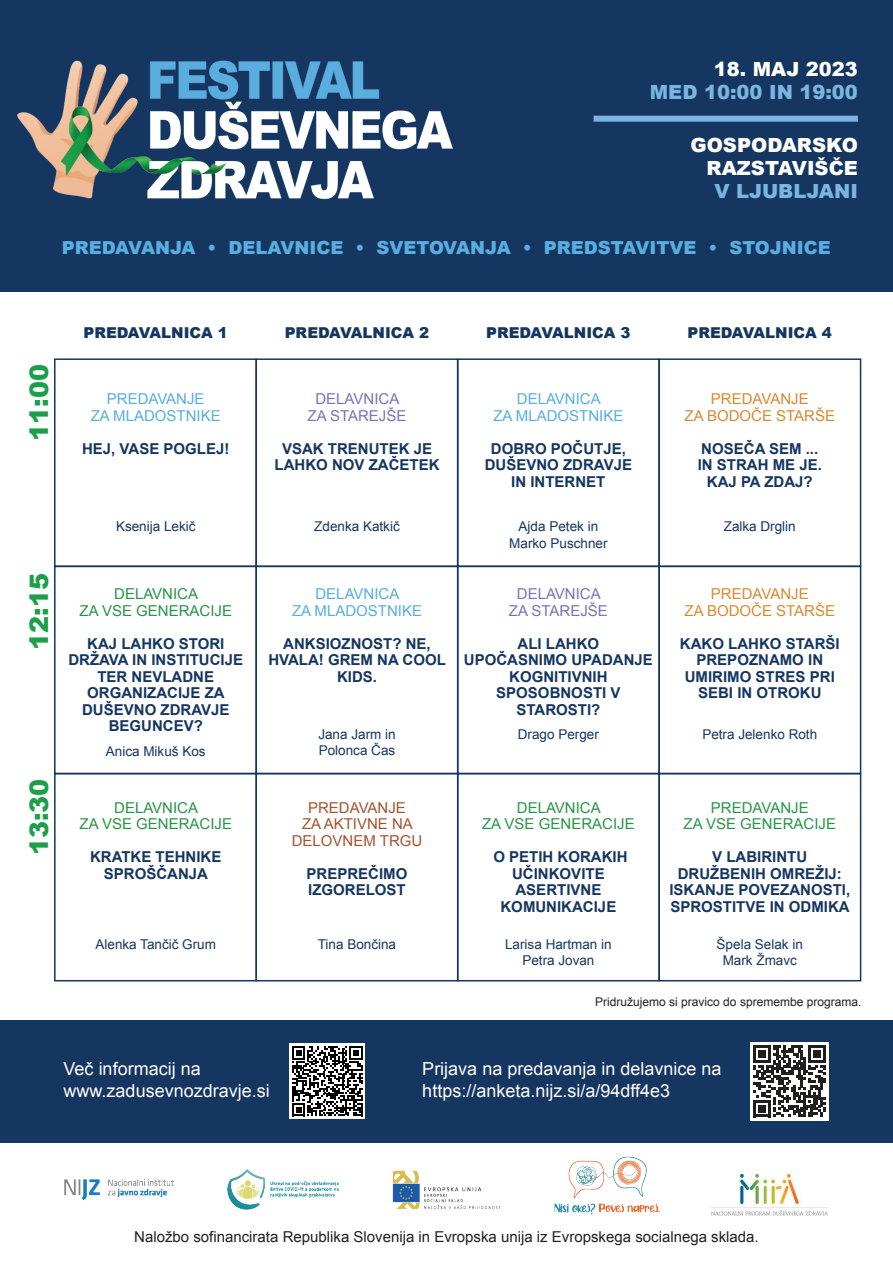
<style>
.page{position:relative;width:893px;height:1263px;background:#fff}
.page>*{position:absolute;margin:0;border:0;box-sizing:border-box;transform-origin:0 0}
.t1{font:900 25.5px "Arial";color:#1c9f48}
.t2{font:900 19.5px/23.4px "Arial";color:#fff;text-align:right}
.t3{font:900 19.5px "Arial";color:#7ab5e0}
.t4{font:18px/21.6px "Arial";color:#fff}
.t5{font:900 18px "Arial";color:#59addf}
.t6{font:700 15px/16.5px "Arial";color:#143661;text-align:center}
.t7{font:15px/16.5px "Arial";color:#299446;text-align:center}
.t8{font:15px "Arial";color:#231f20}
.t9{font:15px/16.5px "Arial";color:#59addf;text-align:center}
.t10{font:900 15px "Arial";color:#153660}
.t11{font:15px/16.5px "Arial";color:#d78933;text-align:center}
.t12{font:15px/16.5px "Arial";color:#7774b7;text-align:center}
.t13{font:15px/16.5px "Arial";color:#a2542f;text-align:center}
.t14{font:13.5px/16.5px "Arial";color:#153660;text-align:center}
.t15{font:12px "Arial";color:#231f20}
</style>
<div class="page">
<div style="left:0;top:0;width:893px;height:292px;background:#153660"></div>
<img style="left:17px;top:60px;width:436px;height:140px">
<div style="left:594px;top:116px;width:264px;height:6px;background:#7bb5e0"></div>
<div style="left:54px;top:358px;width:203px;height:209px;border:2px solid #153660"></div>
<div style="left:255px;top:358px;width:203px;height:209px;border:2px solid #153660"></div>
<div style="left:457px;top:358px;width:203px;height:209px;border:2px solid #153660"></div>
<div style="left:658px;top:358px;width:203px;height:209px;border:2px solid #153660"></div>
<div style="left:54px;top:566px;width:203px;height:208px;border:2px solid #153660"></div>
<div style="left:255px;top:566px;width:203px;height:208px;border:2px solid #153660"></div>
<div style="left:457px;top:566px;width:203px;height:208px;border:2px solid #153660"></div>
<div style="left:658px;top:566px;width:203px;height:208px;border:2px solid #153660"></div>
<div style="left:54px;top:773px;width:203px;height:208px;border:2px solid #153660"></div>
<div style="left:256px;top:773px;width:202px;height:208px;border:2px solid #153660"></div>
<div style="left:457px;top:773px;width:203px;height:208px;border:2px solid #153660"></div>
<div style="left:658px;top:773px;width:203px;height:208px;border:2px solid #153660"></div>
<div style="left:0;top:1020px;width:893px;height:122px;background:#153660"></div>
<div style="left:290px;top:1043px;width:75px;height:76px;background:#fff"></div>
<svg style="left:292px;top:1046px;width:70px;height:70px"></svg>
<img style="left:64px;top:1179px;width:110px;height:22px">
<img style="left:227px;top:1169px;width:112px;height:41px">
<img style="left:392px;top:1170px;width:109px;height:39px">
<img style="left:554px;top:1156px;width:106px;height:59px">
<img style="left:712px;top:1174px;width:115px;height:41px">
<div style="left:750px;top:1042px;width:79px;height:78px;background:#fff"></div>
<svg style="left:754px;top:1045px;width:71px;height:72px"></svg>
<h2 class="t2" style="left:714px;top:57px;width:146px">18. MAJ 2023</h2>
<h2 class="t3" style="left:650px;top:78px;width:210px">MED 10:00 IN 19:00</h2>
<h2 class="t2" style="left:690px;top:132px;width:169px">GOSPODARSKO<br>RAZSTAVIŠČE</h2>
<h2 class="t3" style="left:714px;top:177px;width:145px">V LJUBLJANI</h2>
<p class="t5" style="left:62px;top:234px;width:771px">PREDAVANJA • DELAVNICE • SVETOVANJA • PREDSTAVITVE • STOJNICE</p>
<h1 class="t1" style="left:21px;top:441px;width:78px;rotate:-90deg">11:00</h1>
<h1 class="t1" style="left:21px;top:650px;width:78px;rotate:-90deg">12:15</h1>
<h1 class="t1" style="left:21px;top:855px;width:78px;rotate:-90deg">13:30</h1>
<p class="t10" style="left:84px;top:322px;width:146px">PREDAVALNICA 1</p>
<p class="t10" style="left:285px;top:322px;width:146px">PREDAVALNICA 2</p>
<p class="t10" style="left:486px;top:322px;width:146px">PREDAVALNICA 3</p>
<p class="t10" style="left:688px;top:322px;width:146px">PREDAVALNICA 4</p>
<p class="t9" style="left:91px;top:391px;width:132px">PREDAVANJE<br>ZA MLADOSTNIKE</p>
<p class="t6" style="left:82px;top:441px;width:149px">HEJ, VASE POGLEJ!</p>
<p class="t12" style="left:308px;top:391px;width:100px">DELAVNICA<br>ZA STAREJŠE</p>
<p class="t6" style="left:274px;top:441px;width:166px">VSAK TRENUTEK JE<br>LAHKO NOV ZAČETEK</p>
<p class="t9" style="left:493px;top:391px;width:132px">DELAVNICA<br>ZA MLADOSTNIKE</p>
<p class="t6" style="left:485px;top:441px;width:149px">DOBRO POČUTJE,<br>DUŠEVNO ZDRAVJE<br>IN INTERNET</p>
<p class="t11" style="left:684px;top:391px;width:152px">PREDAVANJE<br>ZA BODOČE STARŠE</p>
<p class="t6" style="left:698px;top:441px;width:126px">NOSEČA SEM ...<br>IN STRAH ME JE.<br>KAJ PA ZDAJ?</p>
<p class="t14" style="left:116px;top:519px;width:81px">Ksenija Lekič</p>
<p class="t14" style="left:314px;top:519px;width:87px">Zdenka Katkič</p>
<p class="t14" style="left:509px;top:519px;width:100px">Ajda Petek in<br>Marko Puschner</p>
<p class="t14" style="left:724px;top:519px;width:74px">Zalka Drglin</p>
<p class="t7" style="left:80px;top:586px;width:154px">DELAVNICA<br>ZA VSE GENERACIJE</p>
<p class="t6" style="left:68px;top:635px;width:176px">KAJ LAHKO STORI<br>DRŽAVA IN INSTITUCIJE<br>TER NEVLADNE<br>ORGANIZACIJE ZA<br>DUŠEVNO ZDRAVJE<br>BEGUNCEV?</p>
<p class="t14" style="left:106px;top:743px;width:101px">Anica Mikuš Kos</p>
<p class="t7" style="left:80px;top:799px;width:154px">DELAVNICA<br>ZA VSE GENERACIJE</p>
<p class="t6" style="left:90px;top:849px;width:133px">KRATKE TEHNIKE<br>SPROŠČANJA</p>
<p class="t14" style="left:95px;top:936px;width:122px">Alenka Tančič Grum</p>
<p class="t9" style="left:292px;top:586px;width:132px">DELAVNICA<br>ZA MLADOSTNIKE</p>
<p class="t6" style="left:268px;top:635px;width:179px">ANKSIOZNOST? NE,<br>HVALA! GREM NA COOL<br>KIDS.</p>
<p class="t12" style="left:509px;top:586px;width:100px">DELAVNICA<br>ZA STAREJŠE</p>
<p class="t6" style="left:464px;top:635px;width:190px">ALI LAHKO<br>UPOČASNIMO UPADANJE<br>KOGNITIVNIH<br>SPOSOBNOSTI V<br>STAROSTI?</p>
<p class="t11" style="left:684px;top:586px;width:152px">PREDAVANJE<br>ZA BODOČE STARŠE</p>
<p class="t6" style="left:680px;top:635px;width:161px">KAKO LAHKO STARŠI<br>PREPOZNAMO IN<br>UMIRIMO STRES PRI<br>SEBI IN OTROKU</p>
<p class="t14" style="left:318px;top:726px;width:79px;text-align:left">Jana Jarm in<br>Polonca Čas</p>
<p class="t14" style="left:518px;top:726px;width:83px">Drago Perger</p>
<p class="t14" style="left:702px;top:726px;width:116px">Petra Jelenko Roth</p>
<p class="t13" style="left:292px;top:799px;width:132px">PREDAVANJE<br>ZA AKTIVNE NA<br>DELOVNEM TRGU</p>
<p class="t6" style="left:307px;top:865px;width:102px;text-align:left">PREPREČIMO<br>IZGORELOST</p>
<p class="t14" style="left:318px;top:936px;width:80px">Tina Bončina</p>
<p class="t7" style="left:482px;top:799px;width:154px">DELAVNICA<br>ZA VSE GENERACIJE</p>
<p class="t6" style="left:493px;top:849px;width:136px">O PETIH KORAKIH<br>UČINKOVITE<br>ASERTIVNE<br>KOMUNIKACIJE</p>
<p class="t14" style="left:505px;top:936px;width:108px">Larisa Hartman in<br>Petra Jovan</p>
<p class="t14" style="left:717px;top:936px;width:88px">Špela Selak in<br>Mark Žmavc</p>
<p class="t7" style="left:683px;top:799px;width:154px">PREDAVANJE<br>ZA VSE GENERACIJE</p>
<p class="t6" style="left:669px;top:849px;width:182px">V LABIRINTU<br>DRUŽBENIH OMREŽIJ:<br>ISKANJE POVEZANOSTI,<br>SPROSTITVE IN ODMIKA</p>
<p class="t15" style="left:595px;top:994px;width:268px">Pridružujemo si pravico do spremembe programa.</p>
<p class="t4" style="left:64px;top:1058px;width:208px">Več informacij na www.zadusevnozdravje.si</p>
<p class="t4" style="left:422px;top:1058px;width:301px">Prijava na predavanja in delavnice na https://anketa.nijz.si/a/94dff4e3</p>
<p class="t8" style="left:134px;top:1227px;width:626px">Naložbo sofinancirata Republika Slovenija in Evropska unija iz Evropskega socialnega sklada.</p>
</div>
